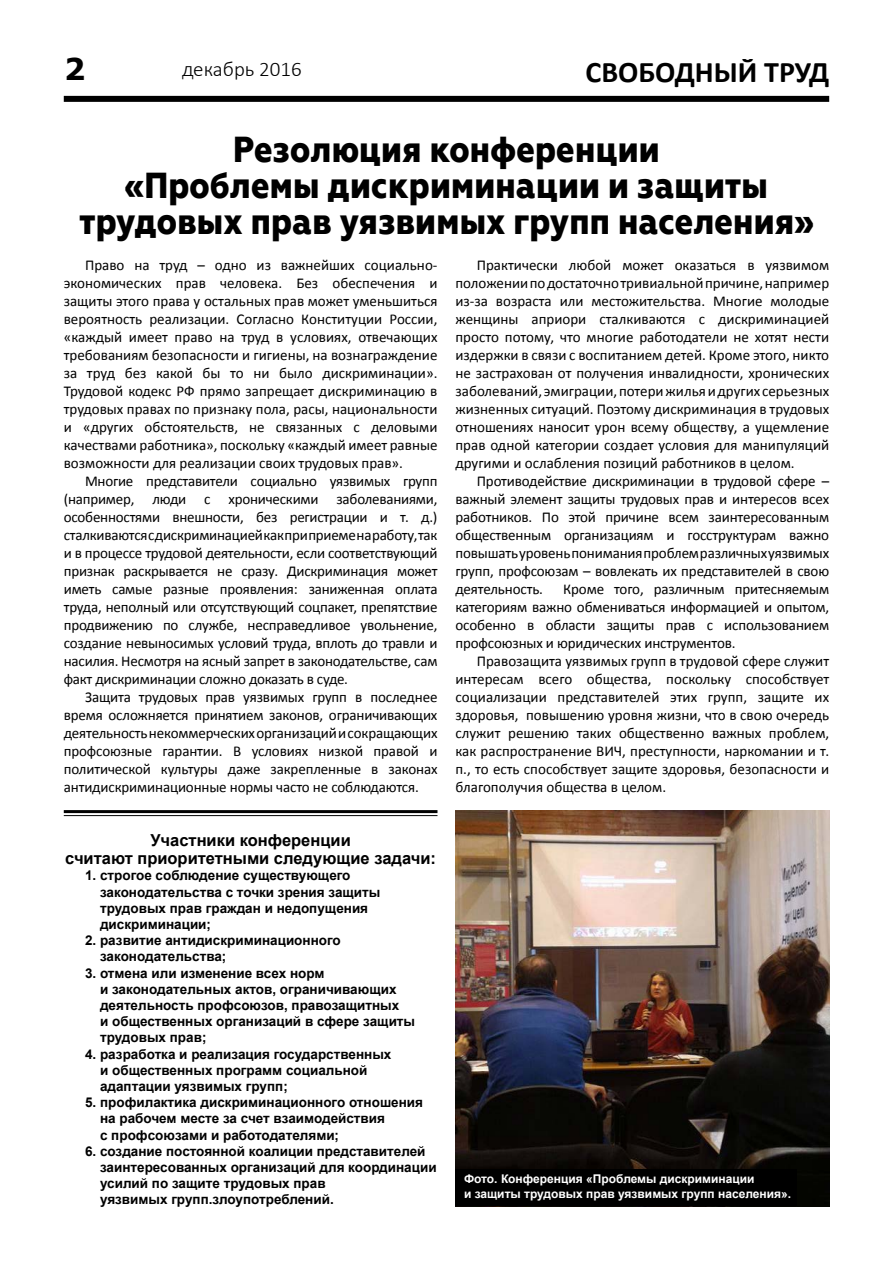
<style>
.page{position:relative;width:893px;height:1263px;background:#fff}
.page>*{position:absolute;margin:0;border:0;box-sizing:border-box;transform-origin:0 0}
.t1{font:800 36px/36px "Geometria Narrow";letter-spacing:.005em;color:#000;text-align:center}
.t2{font:700 30px "Calibri";color:#000}
.t3{font:700 30px "Verdana";color:#000}
.t4{font:300 21px "Calibri";color:#000}
.t5{font:700 16.5px/18px "Arial";color:#000;text-align:center}
.t6{font:15px/18px "Calibri";letter-spacing:-.01em;color:#000;text-align:justify}
.t7{font:700 13.5px/16.2px "Arial";color:#000}
.t8{font:700 12px/15px "Arial";color:#fff}
</style>
<div class="page">
<div style="left:64px;top:96px;width:765px;height:6px;background:#000"></div>
<hr style="left:64px;top:810px;width:373px;height:3px;background:#000">
<hr style="left:64px;top:815px;width:373px;height:1px;background:#000">
<img style="left:455px;top:810px;width:374px;height:396px">
<div style="left:455px;top:1169px;width:342px;height:37px;background:#000"></div>
<h2 class="t3" style="left:64px;top:47px;width:23px">2</h2>
<h3 class="t4" style="left:182px;top:56px;width:121px">декабрь 2016</h3>
<h2 class="t2" style="left:586px;top:51px;width:245px">СВОБОДНЫЙ ТРУД</h2>
<h1 class="t1" style="left:79px;top:132px;width:736px">Резолюция конференции<br>«Проблемы дискриминации и защиты трудовых прав уязвимых групп населения»</h1>
<p class="t6" style="left:64px;top:256px;width:375px;text-indent:21px">Право на труд – одно из важнейших социально&shy;экономических прав человека. Без обеспечения и защиты этого права у остальных прав может уменьшиться вероятность реализации. Согласно Конституции России, «каждый имеет право на труд в условиях, отвечающих требованиям безопасности и гигиены, на вознаграждение за труд без какой бы то ни было дискриминации».<br>Трудовой кодекс РФ прямо запрещает дискриминацию в трудовых правах по признаку пола, расы, национальности и «других обстоятельств, не связанных с деловыми качествами работника», поскольку «каждый имеет равные возможности для реализации своих трудовых прав».</p>
<p class="t6" style="left:64px;top:472px;width:375px;text-indent:21px">Многие представители социально уязвимых групп (например, люди с хроническими заболеваниями, особенностями внешности, без регистрации и т. д.) сталкиваются с дискриминацией как при приеме на работу, так и в процессе трудовой деятельности, если соответствующий признак раскрывается не сразу. Дискриминация может иметь самые разные проявления: заниженная оплата труда, неполный или отсутствующий соцпакет, препятствие продвижению по службе, несправедливое увольнение, создание невыносимых условий труда, вплоть до травли и насилия. Несмотря на ясный запрет в законодательстве, сам факт дискриминации сложно доказать в суде.</p>
<p class="t6" style="left:64px;top:688px;width:375px;text-indent:21px">Защита трудовых прав уязвимых групп в последнее время осложняется принятием законов, ограничивающих деятельность некоммерческих организаций и сокращающих профсоюзные гарантии. В условиях низкой правой и политической культуры даже закрепленные в законах антидискриминационные нормы часто не соблюдаются.</p>
<p class="t6" style="left:455px;top:256px;width:375px;text-indent:21px">Практически любой может оказаться в уязвимом положении по достаточно тривиальной причине, например из-за возраста или местожительства. Многие молодые женщины априори сталкиваются с дискриминацией просто потому, что многие работодатели не хотят нести издержки в связи с воспитанием детей. Кроме этого, никто не застрахован от получения инвалидности, хронических заболеваний, эмиграции, потери жилья и других серьезных жизненных ситуаций. Поэтому дискриминация в трудовых отношениях наносит урон всему обществу, а ущемление прав одной категории создает условия для манипуляций другими и ослабления позиций работников в целом.</p>
<p class="t6" style="left:455px;top:472px;width:375px;text-indent:21px">Противодействие дискриминации в трудовой сфере – важный элемент защиты трудовых прав и интересов всех работников. По этой причине всем заинтересованным общественным организациям и госструктурам важно повышать уровень понимания проблем различных уязвимых групп, профсоюзам – вовлекать их представителей в свою деятельность.</p>
<p class="t6" style="left:455px;top:580px;width:375px;text-indent:108px">Кроме того, различным притесняемым категориям важно обмениваться информацией и опытом, особенно в области защиты прав с использованием профсоюзных и юридических инструментов.</p>
<p class="t6" style="left:455px;top:652px;width:375px;text-indent:21px">Правозащита уязвимых групп в трудовой сфере служит интересам всего общества, поскольку способствует социализации представителей этих групп, защите их здоровья, повышению уровня жизни, что в свою очередь служит решению таких общественно важных проблем, как распространение ВИЧ, преступности, наркомании и т. п., то есть способствует защите здоровья, безопасности и благополучия общества в целом.</p>
<p class="t5" style="left:65px;top:831px;width:372px">Участники конференции<br>считают приоритетными следующие задачи:</p>
<p class="t7" style="left:100px;top:868px;width:282px;text-indent:-15px">1. строгое соблюдение существующего законодательства с точки зрения защиты трудовых прав граждан и недопущения дискриминации;</p>
<p class="t7" style="left:100px;top:932px;width:242px;text-indent:-15px">2. развитие антидискриминационного законодательства;</p>
<p class="t7" style="left:100px;top:965px;width:317px;text-indent:-15px">3. отмена или изменение всех норм<br>и законодательных актов, ограничивающих деятельность профсоюзов, правозащитных<br>и общественных организаций в сфере защиты трудовых прав;</p>
<p class="t7" style="left:100px;top:1046px;width:293px;text-indent:-15px">4. разработка и реализация государственных и общественных программ социальной адаптации уязвимых групп;</p>
<p class="t7" style="left:100px;top:1094px;width:324px;text-indent:-15px">5. профилактика дискриминационного отношения на рабочем месте за счет взаимодействия<br>с профсоюзами и работодателями;</p>
<p class="t7" style="left:100px;top:1143px;width:338px;text-indent:-15px">6. создание постоянной коалиции представителей заинтересованных организаций для координации усилий по защите трудовых прав<br>уязвимых групп.злоупотреблений.</p>
<p class="t8" style="left:464px;top:1171px;width:329px">Фото. Конференция «Проблемы дискриминации<br>и защиты трудовых прав уязвимых групп населения».</p>
</div>
